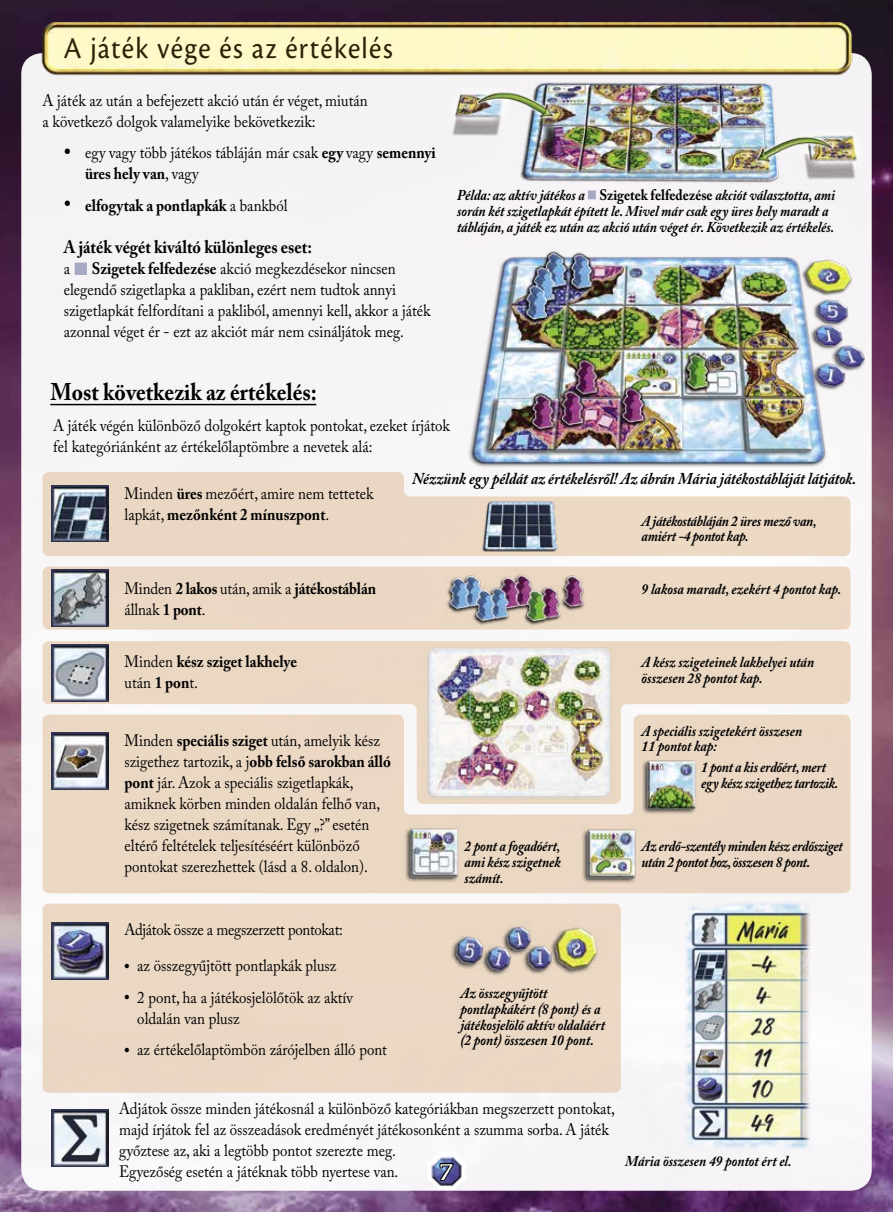
<style>
.page{position:relative;width:893px;height:1212px;background:#fff}
.page>*{position:absolute;margin:0;border:0;box-sizing:border-box;transform-origin:0 0}
.t1{font:31.5px "Cronos Pro";letter-spacing:.045em;color:#2d2208;scale:.9 1}
.t2{font:700 24px "Adobe Caslon Pro";color:#000;scale:.9 1}
.t3{font:21px "Amerika";color:#fff;scale:1.2 1}
.t4{font:700 18px "Adobe Caslon Pro";color:#000;scale:.9 1}
.t5{font:16.5px/21px "Adobe Caslon Pro";color:#000;scale:.9 1}
.t6{font:700 16.5px/21px "Adobe Caslon Pro";color:#000;scale:.9 1}
.t7{font:italic 700 16.5px "Adobe Caslon Pro";color:#000;scale:.9 1}
.t8{font:16.5px "Adobe Caslon Pro";letter-spacing:-.02em;color:#000;scale:.9 1}
.t9{font:italic 700 15px/15.8px "Adobe Caslon Pro";color:#000;scale:.9 1}
.t10{font:italic 700 15px/15.8px "Adobe Caslon Pro";letter-spacing:-.02em;color:#000;scale:.9 1}
.t11{font:italic 700 15px/15.8px "Adobe Caslon Pro";letter-spacing:-.025em;color:#000;scale:.9 1}
.s1{font-size:24px}
.s2{font-weight:700}
.s3{font-weight:400;font-size:24px}
.s4{font-weight:400}
.s5{font-style:normal}
</style>
<div class="page">
<img style="left:0;top:0;width:893px;height:1212px">
<div style="left:21px;top:53px;width:851px;height:1138px;background:#f7f4f6;border-radius:21px"></div>
<div style="left:43px;top:566px;width:807px;height:63px;background:#ebd7c3;border-radius:6px"></div>
<svg style="left:43px;top:472px;width:807px;height:84px;fill:#ebd7c3"></svg>
<img style="left:32px;top:11px;width:829px;height:65px">
<div style="left:43px;top:804px;width:807px;height:89px;background:#ebd8c3"></div>
<div style="left:43px;top:904px;width:578px;height:189px;background:#ebd8c4;border-radius:6px"></div>
<svg style="left:43px;top:641px;width:807px;height:163px;background:#ecdac7"></svg>
<img style="left:466px;top:251px;width:399px;height:222px">
<img style="left:438px;top:574px;width:162px;height:56px">
<img style="left:424px;top:642px;width:194px;height:162px">
<img style="left:475px;top:499px;width:87px;height:56px">
<img style="left:52px;top:644px;width:57px;height:57px">
<img style="left:52px;top:485px;width:57px;height:57px">
<img style="left:52px;top:923px;width:57px;height:57px">
<img style="left:52px;top:733px;width:57px;height:57px">
<img style="left:52px;top:1110px;width:57px;height:57px">
<img style="left:52px;top:570px;width:57px;height:56px">
<img style="left:638px;top:755px;width:67px;height:64px">
<img style="left:451px;top:922px;width:147px;height:53px">
<img style="left:574px;top:824px;width:67px;height:64px">
<img style="left:685px;top:903px;width:125px;height:246px">
<img style="left:393px;top:823px;width:77px;height:64px">
<img style="left:423px;top:73px;width:438px;height:111px">
<svg style="left:428px;top:1153px;width:37px;height:36px"></svg>
<hr style="left:50px;top:404px;width:266px;height:1px;background:#000">
<h1 class="t1" style="left:64px;top:30px;width:367px">A játék vége és az értékelés</h1>
<p class="t5" style="left:43px;top:89px;width:363px">A játék az után a befejezett akció után ér véget, miután a következő dolgok valamelyike bekövetkezik:</p>
<p class="t5" style="left:85px;top:142px;width:391px;text-indent:-21px"><span class="s1">•</span> egy vagy több játékos tábláján már csak <span class="s2">egy</span> vagy <span class="s2">semennyi üres hely van</span>, vagy</p>
<p class="t6" style="left:64px;top:194px;width:250px"><span class="s3">•</span> elfogytak a pontlapkák <span class="s4">a bankból</span></p>
<p class="t4" style="left:64px;top:236px;width:277px">A játék végét kiváltó különleges eset:</p>
<p class="t5" style="left:64px;top:257px;width:9px">a</p>
<p class="t5" style="left:64px;top:257px;width:409px;text-indent:28px"><span class="s2">Szigetek felfedezése</span> akció megkezdésekor nincsen elegendő szigetlapka a pakliban, ezért nem tudtok annyi szigetlapkát felfordítani a pakliból, amennyi kell, akkor a játék azonnal véget ér - ezt az akciót már nem csináljátok meg.</p>
<h2 class="t2" style="left:50px;top:377px;width:298px">Most következik az értékelés:</h2>
<p class="t9" style="left:457px;top:187px;width:422px">Példa: az aktív játékos a <span class="s5">Szigetek felfedezése</span> akciót választotta, ami során két szigetlapkát épített le. Mivel már csak egy üres hely maradt a tábláján, a játék ez után az akció után véget ér. Következik az értékelés.</p>
<p class="t5" style="left:53px;top:415px;width:442px">A játék végén különböző dolgokért kaptok pontokat, ezeket írjátok fel kategóriánként az értékelőlaptömbre a nevetek alá:</p>
<p class="t5" style="left:125px;top:483px;width:278px">Minden <span class="s2">üres</span> mezőért, amire nem tettetek lapkát, <span class="s2">mezőnként 2 mínuszpont</span>.</p>
<p class="t6" style="left:125px;top:578px;width:281px"><span class="s4">Minden</span> 2 lakos <span class="s4">után, amik a</span> játékostáblán <span class="s4">állnak</span> 1 pont<span class="s4">.</span></p>
<p class="t6" style="left:125px;top:651px;width:193px"><span class="s4">Minden</span> kész sziget lakhelye <span class="s4">után</span> 1 pon<span class="s4">t.</span></p>
<p class="t5" style="left:125px;top:730px;width:298px">Minden <span class="s2">speciális sziget</span> után, amelyik kész szigethez tartozik, a j<span class="s2">obb felső sarokban álló pont</span> jár. Azok a speciális szigetlapkák, amiknek körben minden oldalán felhő van, kész szigetnek számítanak. Egy „?” esetén eltérő feltételek teljesítéséért különböző pontokat szerezhettek (lásd a 8. oldalon).</p>
<p class="t8" style="left:125px;top:920px;width:244px">Adjátok össze a megszerzett pontokat:</p>
<p class="t5" style="left:125px;top:955px;width:237px"><span class="s2">•</span> az összegyűjtött pontlapkák plusz</p>
<p class="t5" style="left:137px;top:986px;width:241px;text-indent:-13px"><span class="s2">•</span> 2 pont, ha a játékosjelölőtök az aktív oldalán van plusz</p>
<p class="t5" style="left:125px;top:1039px;width:293px"><span class="s2">•</span> az értékelőlaptömbön zárójelben álló pont</p>
<p class="t7" style="left:412px;top:468px;width:495px">Nézzünk egy példát az értékelésről! Az ábrán Mária játékostábláját látjátok.</p>
<p class="t10" style="left:642px;top:512px;width:196px">A játékostábláján 2 üres mező van, amiért -4 pontot kap.</p>
<p class="t9" style="left:642px;top:581px;width:223px">9 lakosa maradt, ezekért 4 pontot kap.</p>
<p class="t9" style="left:642px;top:654px;width:193px">A kész szigeteinek lakhelyei után összesen 28 pontot kap.</p>
<p class="t9" style="left:642px;top:722px;width:180px">A speciális szigetekért összesen<br>11 pontot kap:</p>
<p class="t9" style="left:465px;top:838px;width:108px;text-align:justify">2 pont a fogadóért, ami kész szigetnek számít.</p>
<p class="t10" style="left:701px;top:759px;width:154px">1 pont a kis erdőért, mert egy kész szigethez tartozik.</p>
<p class="t11" style="left:642px;top:838px;width:225px">Az erdő-szentély minden kész erdősziget után 2 pontot hoz, összesen 8 pont.</p>
<p class="t9" style="left:460px;top:985px;width:162px">Az összegyűjtött pontlapkákért (8 pont) és a játékosjelölő aktív oldaláért (2 pont) összesen 10 pont.</p>
<p class="t5" style="left:119px;top:1097px;width:553px">Adjátok össze minden játékosnál a különböző kategóriákban megszerzett pontokat, majd írjátok fel az összeadások eredményét játékosonként a szumma sorba. A játék győztese az, aki a legtöbb pontot szerezte meg.<br>Egyezőség esetén a játéknak több nyertese van.</p>
<p class="t3" style="left:440px;top:1158px;width:12px">7</p>
<p class="t9" style="left:625px;top:1153px;width:186px">Mária összesen 49 pontot ért el.</p>
</div>
